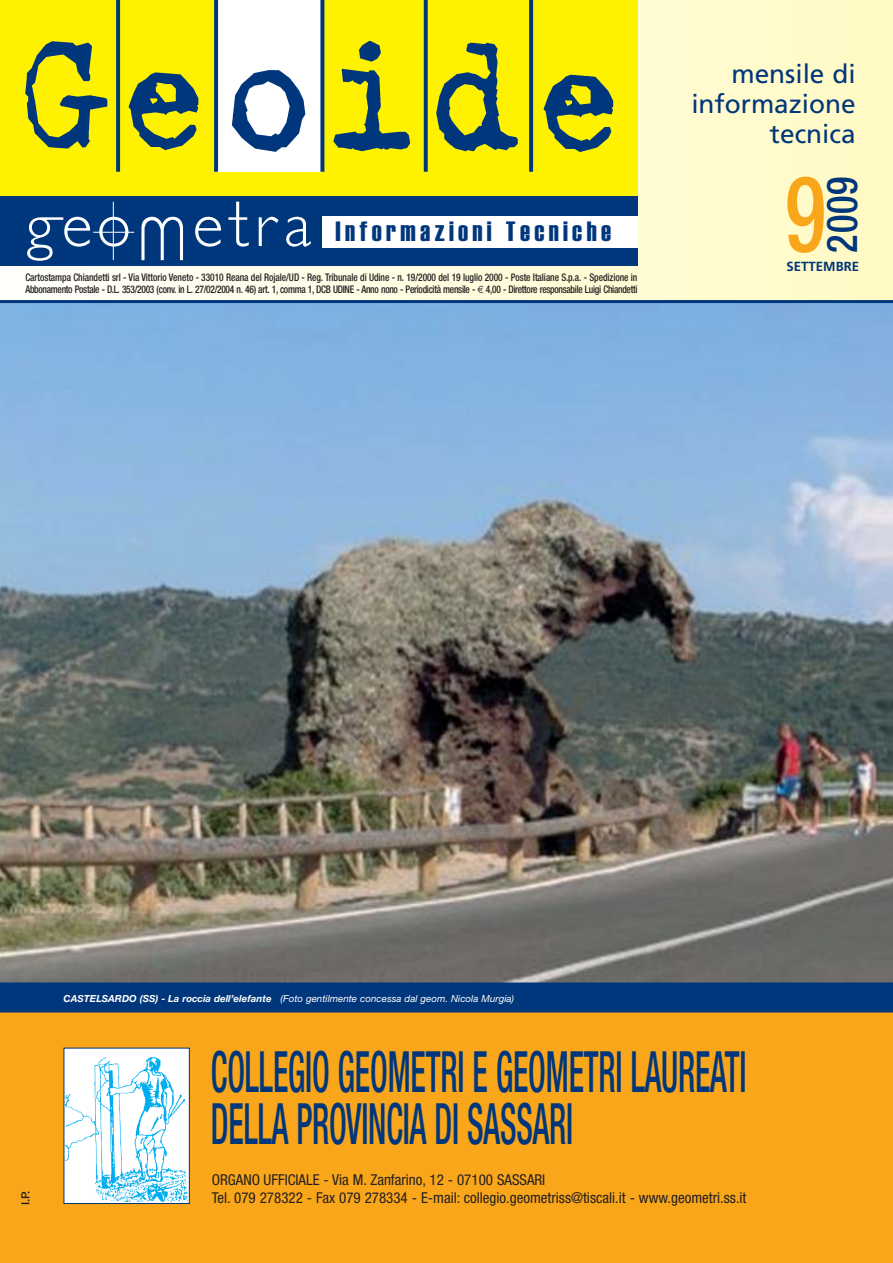
<style>
.page{position:relative;width:893px;height:1263px;background:#fff}
.page>*{position:absolute;margin:0;border:0;box-sizing:border-box;transform-origin:0 0}
.t1{font:500 condensed 105.6px "Helvetica Neue";color:#faa61a;scale:.8 1}
.t2{font:500 condensed 57px/52.5px "Helvetica Neue";letter-spacing:-.005em;color:#00367b;scale:.56 1}
.t3{font:500 condensed 42.6px "Helvetica Neue";color:#00367b;scale:.9 1}
.t4{font:27.9px "Haettenschweiler";letter-spacing:.16em;color:#00367b}
.t5{font:26.25px/30px "Frutiger";color:#00367b;text-align:right}
.t6{font:condensed 15px/18px "Helvetica Neue";color:#231f20}
.t7{font:700 13.2px "Frutiger";color:#00367b}
.t8{font:500 11.25px "Helvetica Neue";color:#231f20}
.t9{font:500 condensed 10.5px/12px "Helvetica Neue";letter-spacing:-.015em;color:#231f20;scale:.9 1}
.t10{font:italic 9.75px "Helvetica Neue";color:#fff}
.s1{font-family:"Euro Sans";font-weight:400;font-stretch:normal}
.s2{font-weight:700}
</style>
<div class="page">
<div style="left:0;top:990px;width:892px;height:273px;background:#faa61a"></div>
<img style="left:0;top:303px;width:892px;height:679px">
<div style="left:0;top:0;width:892px;height:302px;background:linear-gradient(to right,#fffffc,#fffac3)"></div>
<div style="left:215px;top:0;width:108px;height:173px;background:#fff"></div>
<div style="left:0;top:0;width:216px;height:172px;background:#fff200"></div>
<div style="left:323px;top:0;width:314px;height:172px;background:#fff200"></div>
<svg style="left:116px;top:0;width:4px;height:172px"></svg>
<svg style="left:214px;top:0;width:4px;height:172px"></svg>
<svg style="left:320px;top:0;width:4px;height:172px"></svg>
<svg style="left:424px;top:0;width:4px;height:172px"></svg>
<svg style="left:529px;top:0;width:4px;height:172px"></svg>
<img style="left:25px;top:25px;width:589px;height:142px">
<div style="left:0;top:172px;width:637px;height:28px;background:#fff200"></div>
<div style="left:0;top:196px;width:637px;height:70px;background:#00367b"></div>
<svg style="left:27px;top:217px;width:63px;height:44px"></svg>
<svg style="left:141px;top:217px;width:42px;height:43px"></svg>
<svg style="left:195px;top:217px;width:26px;height:30px"></svg>
<svg style="left:228px;top:202px;width:21px;height:45px"></svg>
<svg style="left:259px;top:217px;width:20px;height:29px"></svg>
<svg style="left:286px;top:217px;width:25px;height:30px"></svg>
<svg style="left:99px;top:217px;width:29px;height:30px"></svg>
<hr style="left:93px;top:232px;width:41px;height:1px;background:#fff">
<hr style="left:113px;top:202px;width:1px;height:58px;background:#fff">
<div style="left:322px;top:216px;width:315px;height:31px;background:#fff"></div>
<hr style="left:0;top:300px;width:892px;height:3px;background:#00367b">
<div style="left:0;top:982px;width:892px;height:30px;background:#00367b"></div>
<img style="left:66px;top:1050px;width:122px;height:152px">
<div style="left:64px;top:1048px;width:126px;height:156px;border:1px solid #00367b"></div>
<h3 class="t4" style="left:336px;top:215px;width:277px">Informazioni Tecniche</h3>
<p class="t9" style="left:25px;top:272px;width:681px">Cartostampa Chiandetti srl - Via Vittorio Veneto - 33010 Reana del Rojale/UD - Reg. Tribunale di Udine - n. 19/2000 del 19 luglio 2000 - Poste Italiane S.p.a. - Spedizione in<br>Abbonamento Postale - D.L. 353/2003 (conv. in L. 27/02/2004 n. 46) art. 1, comma 1, DCB UDINE - Anno nono - Periodicità mensile - <span class="s1">€</span> 4,00 - Direttore responsabile Luigi Chiandetti</p>
<h3 class="t5" style="left:691px;top:61px;width:166px">mensile di informazione tecnica</h3>
<h1 class="t1" style="left:785px;top:176px;width:52px">9</h1>
<h3 class="t3" style="left:827px;top:253px;width:86px;rotate:-90deg">2009</h3>
<p class="t7" style="left:787px;top:261px;width:74px">SETTEMBRE</p>
<p class="t10" style="left:64px;top:995px;width:452px"><span class="s2">CASTELSARDO (SS) - La roccia dell’elefante</span> (Foto gentilmente concessa dal geom. Nicola Murgia)</p>
<p class="t8" style="left:21px;top:1205px;width:16px;rotate:-90deg">I.P.</p>
<h2 class="t2" style="left:211px;top:1050px;width:958px">COLLEGIO GEOMETRI E GEOMETRI LAUREATI<br>DELLA PROVINCIA DI SASSARI</h2>
<h3 class="t6" style="left:212px;top:1172px;width:536px">ORGANO UFFICIALE - Via M. Zanfarino, 12 - 07100 SASSARI<br>Tel. 079 278322 - Fax 079 278334 - E-mail: collegio.geometriss@tiscali.it - www.geometri.ss.it</h3>
</div>
